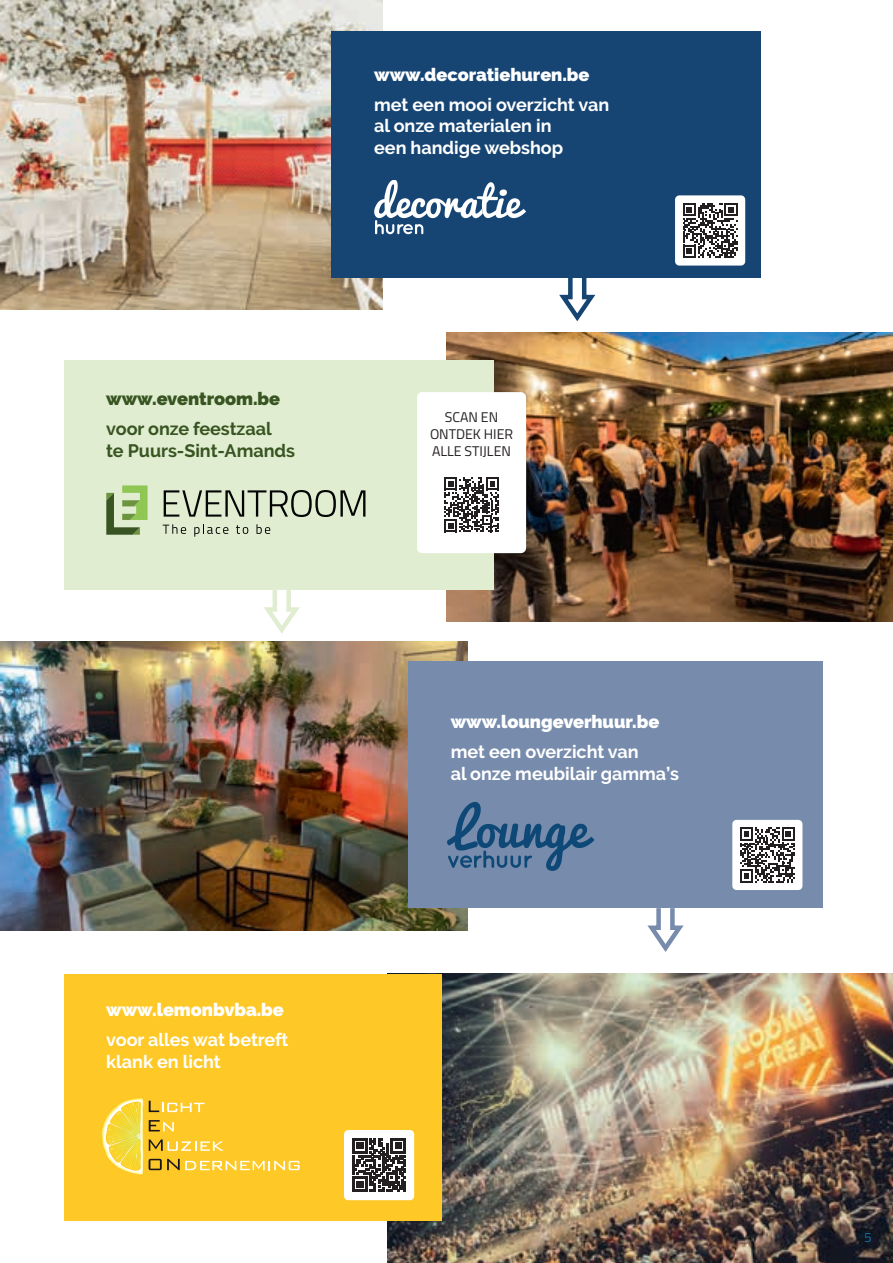
<style>
.page{position:relative;width:893px;height:1263px;background:#fff}
.page>*{position:absolute;margin:0;border:0;box-sizing:border-box;transform-origin:0 0}
.t1{font:700 18px/21.6px "Raleway";color:#fff}
.t2{font:900 18px "Raleway";color:#fff}
.t3{font:700 18px/21.6px "Raleway";color:#375421}
.t4{font:900 18px "Raleway";color:#375421}
.t5{font:14.1px/16.8px "Titillium Web";color:#231f20;text-align:center}
.t6{font:13.5px "Titillium Web";color:#156ea6}
</style>
<div class="page">
<img style="left:0;top:0;width:383px;height:309px">
<img style="left:446px;top:332px;width:447px;height:289px">
<img style="left:0;top:641px;width:468px;height:290px">
<div style="left:64px;top:360px;width:429px;height:230px;background:#e0edd1"></div>
<div style="left:408px;top:661px;width:415px;height:247px;background:#778bac"></div>
<img style="left:388px;top:974px;width:505px;height:289px">
<svg style="left:447px;top:802px;width:147px;height:69px"></svg>
<svg style="left:555px;top:277px;width:45px;height:45px"></svg>
<svg style="left:647px;top:908px;width:37px;height:44px"></svg>
<svg style="left:264px;top:590px;width:36px;height:44px"></svg>
<svg style="left:106px;top:485px;width:42px;height:50px"></svg>
<svg style="left:164px;top:490px;width:201px;height:27px"></svg>
<svg style="left:163px;top:524px;width:23px;height:10px"></svg>
<svg style="left:194px;top:524px;width:34px;height:13px"></svg>
<svg style="left:236px;top:525px;width:12px;height:9px"></svg>
<svg style="left:256px;top:524px;width:14px;height:10px"></svg>
<div style="left:64px;top:974px;width:377px;height:246px;background:#fec927"></div>
<svg style="left:102px;top:1097px;width:198px;height:78px"></svg>
<div style="left:332px;top:31px;width:429px;height:246px;background:#164574"></div>
<svg style="left:374px;top:181px;width:152px;height:53px"></svg>
<div style="left:417px;top:392px;width:109px;height:161px;background:#fff;border-radius:5px"></div>
<svg style="left:444px;top:477px;width:55px;height:55px"></svg>
<div style="left:675px;top:195px;width:70px;height:71px;background:#fff;border-radius:4px"></div>
<svg style="left:683px;top:203px;width:55px;height:55px"></svg>
<div style="left:732px;top:820px;width:70px;height:70px;background:#fff;border-radius:4px"></div>
<svg style="left:740px;top:827px;width:55px;height:55px"></svg>
<div style="left:344px;top:1130px;width:70px;height:70px;background:#fff;border-radius:4px"></div>
<svg style="left:352px;top:1138px;width:54px;height:54px"></svg>
<p class="t2" style="left:374px;top:64px;width:217px">www.decoratiehuren.be</p>
<p class="t1" style="left:374px;top:94px;width:236px">met een mooi overzicht van al onze materialen in<br>een handige webshop</p>
<p class="t4" style="left:106px;top:388px;width:175px">www.eventroom.be</p>
<p class="t3" style="left:106px;top:418px;width:190px">voor onze feestzaal<br>te Puurs-Sint-Amands</p>
<p class="t5" style="left:430px;top:408px;width:85px">SCAN EN<br>ONTDEK HIER<br>ALLE STIJLEN</p>
<p class="t2" style="left:106px;top:999px;width:179px">www.lemonbvba.be</p>
<p class="t1" style="left:106px;top:1029px;width:184px">voor alles wat betreft klank en licht</p>
<p class="t2" style="left:451px;top:711px;width:210px">www.loungeverhuur.be</p>
<p class="t1" style="left:451px;top:741px;width:230px">met een overzicht van<br>al onze meubilair gamma’s</p>
<p class="t6" style="left:864px;top:1227px;width:9px">5</p>
</div>
